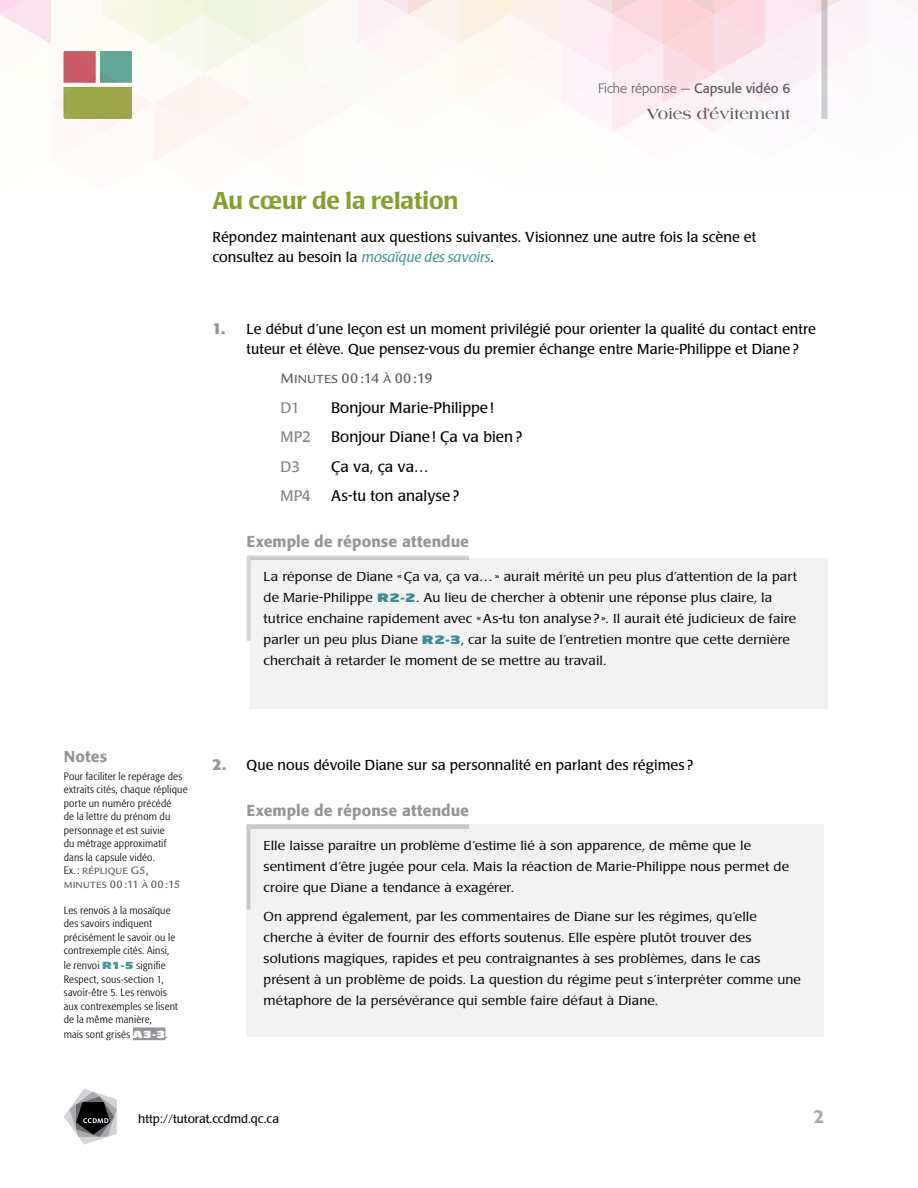
<style>
.page{position:relative;width:918px;height:1188px;background:#fff}
.page>*{position:absolute;margin:0;border:0;box-sizing:border-box;transform-origin:0 0}
.t1{font:500 24px "Poppl Laudatio";color:#869e2e}
.t2{font:500 18.75px "Formata";color:#a7a9ac}
.t3{font:500 15.75px "Formata";letter-spacing:.005em;color:#939598}
.t4{font:700 15.75px "Americana";color:#58595b}
.t5{font:15px "Poppl Laudatio";color:#000}
.t6{font:15px "Legacy Sans Medium SC850";letter-spacing:-.02em;color:#58595b}
.t7{font:15px "Poppl Laudatio";letter-spacing:-.01em;color:#808285}
.t8{font:14.25px/20.2px "Poppl Laudatio";letter-spacing:.005em;color:#000}
.t9{font:300 13.5px "Formata";color:#58595b}
.t10{font:300 12.9px/21px "Poppl Laudatio";letter-spacing:.005em;color:#000;scale:1.11 1}
.t11{font:12px "Poppl Laudatio";color:#000}
.t12{font:11.55px "Legacy Sans Medium SC850";letter-spacing:-.015em;color:#58595b}
.t13{font:300 condensed 10.65px/13.5px "Formata";letter-spacing:.015em;color:#000;scale:1.09 1}
.t14{font:9.75px "Legacy Sans Medium SC850";letter-spacing:.015em;color:#58595b}
.s1{font-weight:400}
.s2{font-style:italic;color:#40969b}
.s3{font-family:"Formata";font-weight:700;font-size:15.75px;color:#939598}
.s4{font-size:12.75px}
.s5{font-family:"Neo Sans";font-weight:900;font-size:11.55px;color:#40969b}
.s6{font-family:"Formata";font-weight:300;font-stretch:condensed;font-size:10.65px;color:#000}
.s7{font-size:11.55px}
.s8{font-size:9.75px}
.s9{font-family:"Neo Sans";font-weight:900;font-stretch:normal;font-size:9.6px;color:#40969b}
.s10{font-family:"Neo Sans";font-weight:900;font-stretch:normal;font-size:9.6px;color:#fff}
</style>
<div class="page">
<svg style="left:0;top:0;width:867px;height:161px"></svg>
<svg style="left:821px;top:0;width:6px;height:119px"></svg>
<svg style="left:64px;top:1089px;width:53px;height:56px"></svg>
<hr style="left:247px;top:558px;width:3px;height:83px;background:#d1d3d4">
<hr style="left:247px;top:556px;width:222px;height:4px;background:#d1d3d4">
<div style="left:247px;top:824px;width:222px;height:5px;background:#d1d3d4"></div>
<div style="left:250px;top:558px;width:577px;height:150px;background:#f1f1f2"></div>
<div style="left:246px;top:825px;width:578px;height:212px;background:#f1f1f2"></div>
<div style="left:133px;top:1027px;width:32px;height:13px;background:#939598"></div>
<p class="t9" style="left:598px;top:81px;width:194px">Fiche réponse — <span class="s1">Capsule vidéo 6</span></p>
<p class="t4" style="left:647px;top:105px;width:145px">Voies d’évitement</p>
<h1 class="t1" style="left:213px;top:187px;width:248px">Au cœur de la relation</h1>
<p class="t8" style="left:213px;top:227px;width:545px">Répondez maintenant aux questions suivantes. Visionnez une autre fois la scène et consultez au besoin la <span class="s2">mosaïque des savoirs</span>.</p>
<p class="t8" style="left:247px;top:319px;width:571px;text-indent:-34px"><span class="s3">1.</span> Le début d’une leçon est un moment privilégié pour orienter la qualité du contact entre tuteur et élève. Que pensez-vous du premier échange entre Marie-Philippe et Diane?</p>
<p class="t6" style="left:281px;top:370px;width:153px">M<span class="s4">INUTES</span> 00:14 <span class="s4">À</span> 00:19</p>
<p class="t7" style="left:281px;top:399px;width:21px">D1</p>
<p class="t5" style="left:331px;top:399px;width:164px">Bonjour Marie-Philippe!</p>
<p class="t7" style="left:281px;top:429px;width:32px">MP2</p>
<p class="t5" style="left:331px;top:429px;width:193px">Bonjour Diane! Ça va bien?</p>
<p class="t7" style="left:281px;top:458px;width:21px">D3</p>
<p class="t5" style="left:331px;top:458px;width:99px">Ça va, ça va…</p>
<p class="t7" style="left:281px;top:488px;width:32px">MP4</p>
<p class="t5" style="left:331px;top:488px;width:130px">As-tu ton analyse?</p>
<p class="t3" style="left:247px;top:532px;width:224px">Exemple de réponse attendue</p>
<p class="t10" style="left:264px;top:566px;width:482px">La réponse de Diane «Ça va, ça va…» aurait mérité un peu plus d’attention de la part de Marie-Philippe <span class="s5">R2-2</span>. Au lieu de chercher à obtenir une réponse plus claire, la tutrice enchaine rapidement avec «As-tu ton analyse? ». Il aurait été judicieux de faire parler un peu plus Diane <span class="s5">R2-3</span>, car la suite de l’entretien montre que cette dernière cherchait à retarder le moment de se mettre au travail.</p>
<p class="t3" style="left:64px;top:747px;width:45px">Notes</p>
<p class="t13" style="left:64px;top:769px;width:115px">Pour faciliter le repérage des extraits cités, chaque réplique porte un numéro précédé<br>de la lettre du prénom du personnage et est suivie<br>du métrage approximatif dans la capsule vidéo.</p>
<p class="t14" style="left:64px;top:865px;width:86px"><span class="s6">Ex.:</span> RÉPLIQUE <span class="s7">G5,</span></p>
<p class="t12" style="left:64px;top:877px;width:118px"><span class="s8">MINUTES</span> 00:11 <span class="s8">À</span> 00:15</p>
<p class="t13" style="left:64px;top:903px;width:104px">Les renvois à la mosaïque des savoirs indiquent précisément le savoir ou le contrexemple cités. Ainsi,</p>
<p class="t13" style="left:64px;top:959px;width:106px">le renvoi <span class="s9">R1-5</span> signifie<br>Respect, sous-section 1, savoir-être 5. Les renvois aux contrexemples se lisent de la même manière,</p>
<p class="t13" style="left:64px;top:1028px;width:97px">mais sont grisés <span class="s10">A3-3</span>.</p>
<p class="t8" style="left:213px;top:755px;width:482px"><span class="s3">2.</span> Que nous dévoile Diane sur sa personnalité en parlant des régimes ?</p>
<p class="t3" style="left:247px;top:801px;width:224px">Exemple de réponse attendue</p>
<p class="t10" style="left:264px;top:835px;width:475px">Elle laisse paraitre un problème d’estime lié à son apparence, de même que le sentiment d’être jugée pour cela. Mais la réaction de Marie-Philippe nous permet de croire que Diane a tendance à exagérer.</p>
<p class="t10" style="left:264px;top:906px;width:486px">On apprend également, par les commentaires de Diane sur les régimes, qu’elle cherche à éviter de fournir des efforts soutenus. Elle espère plutôt trouver des solutions magiques, rapides et peu contraignantes à ses problèmes, dans le cas présent à un problème de poids. La question du régime peut s’interpréter comme une métaphore de la persévérance qui semble faire défaut à Diane.</p>
<p class="t11" style="left:138px;top:1112px;width:142px">http://tutorat.ccdmd.qc.ca</p>
<h2 class="t2" style="left:814px;top:1105px;width:12px">2</h2>
</div>
